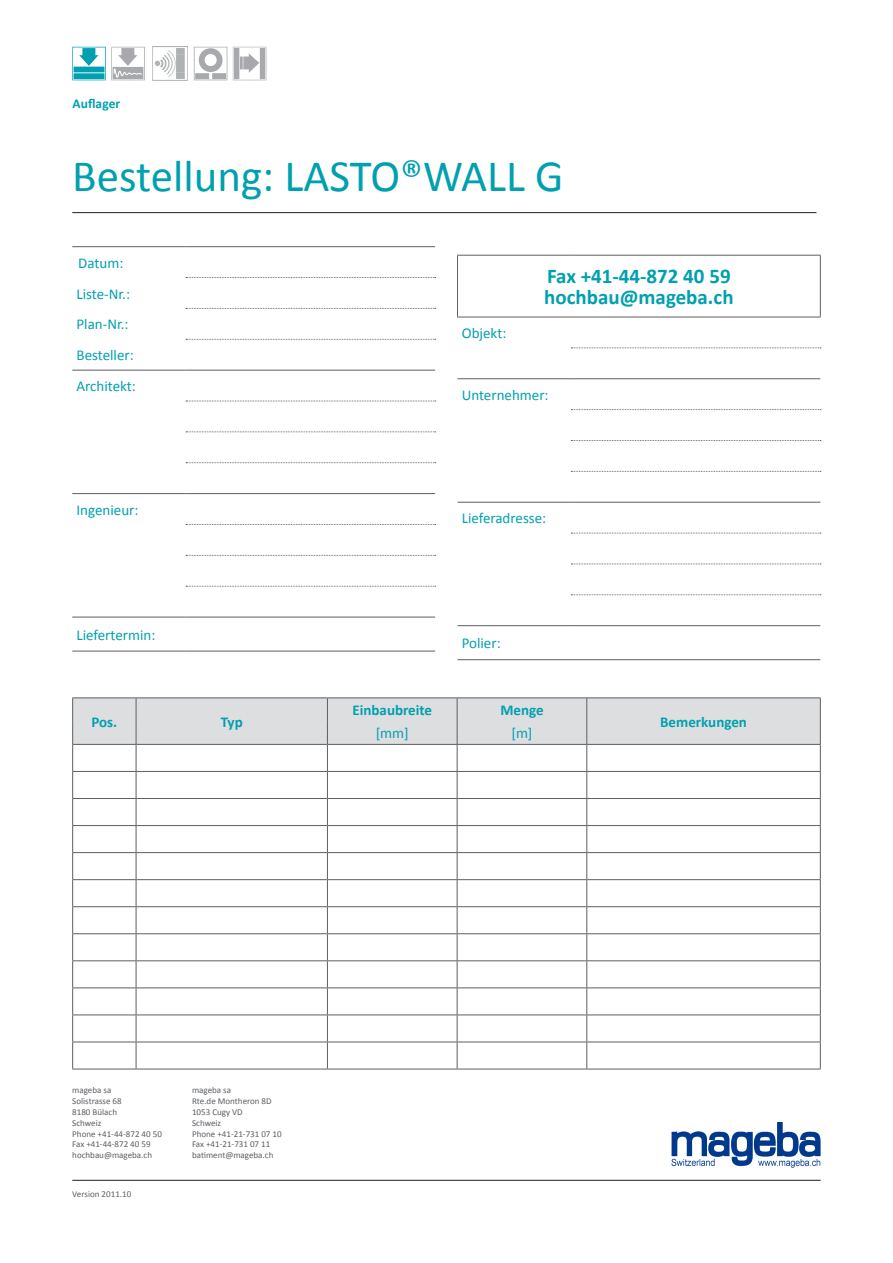
<style>
.page{position:relative;width:893px;height:1263px;background:#fff}
.page>*{position:absolute;margin:0;border:0;box-sizing:border-box;transform-origin:0 0}
.t1{font:45px "Calibri";color:#00a0b0}
.t2{font:700 21px "Calibri";color:#00a0b0}
.t3{font:15px "Calibri";color:#00a0b0}
.t4{font:700 15px "Calibri";color:#00a0b0}
.t5{font:700 13.5px "Calibri";letter-spacing:.005em;color:#00a0b0}
.t6{font:9px "Calibri";color:#5d5f63}
</style>
<div class="page">
<hr style="left:72px;top:212px;width:744px;height:1px;background:#231f20">
<hr style="left:72px;top:1069px;width:64px;height:1px;background:#5d5f63">
<hr style="left:136px;top:1069px;width:191px;height:1px;background:#5d5f63">
<hr style="left:327px;top:1069px;width:130px;height:1px;background:#5d5f63">
<hr style="left:457px;top:1069px;width:130px;height:1px;background:#5d5f63">
<hr style="left:587px;top:1069px;width:234px;height:1px;background:#5d5f63">
<hr style="left:72px;top:697px;width:64px;height:1px;background:#5d5f63">
<hr style="left:136px;top:697px;width:191px;height:1px;background:#5d5f63">
<hr style="left:587px;top:697px;width:234px;height:1px;background:#5d5f63">
<hr style="left:327px;top:697px;width:130px;height:1px;background:#5d5f63">
<hr style="left:457px;top:697px;width:130px;height:1px;background:#5d5f63">
<svg style="left:72px;top:698px;width:749px;height:371px"></svg>
<svg style="left:72px;top:47px;width:73px;height:34px"></svg>
<svg style="left:233px;top:47px;width:33px;height:33px"></svg>
<svg style="left:194px;top:47px;width:33px;height:33px"></svg>
<img style="left:152px;top:47px;width:35px;height:34px">
<img style="left:672px;top:1122px;width:149px;height:46px">
<hr style="left:72px;top:1180px;width:749px;height:1px;background:#231f20">
<svg style="left:186px;top:277px;width:250px;height:1px"></svg>
<svg style="left:186px;top:401px;width:250px;height:1px"></svg>
<svg style="left:186px;top:524px;width:250px;height:1px"></svg>
<svg style="left:186px;top:308px;width:250px;height:1px"></svg>
<svg style="left:186px;top:339px;width:250px;height:1px"></svg>
<svg style="left:186px;top:431px;width:250px;height:1px"></svg>
<svg style="left:186px;top:462px;width:250px;height:1px"></svg>
<svg style="left:186px;top:555px;width:250px;height:1px"></svg>
<svg style="left:186px;top:586px;width:250px;height:1px"></svg>
<hr style="left:72px;top:246px;width:114px;height:1px;background:#5d5f63">
<hr style="left:186px;top:246px;width:249px;height:1px;background:#5d5f63">
<hr style="left:72px;top:370px;width:114px;height:1px;background:#5d5f63">
<hr style="left:186px;top:370px;width:249px;height:1px;background:#5d5f63">
<hr style="left:72px;top:493px;width:114px;height:1px;background:#5d5f63">
<hr style="left:186px;top:493px;width:249px;height:1px;background:#5d5f63">
<hr style="left:72px;top:617px;width:114px;height:1px;background:#5d5f63">
<hr style="left:186px;top:617px;width:249px;height:1px;background:#5d5f63">
<hr style="left:72px;top:651px;width:114px;height:1px;background:#5d5f63">
<hr style="left:186px;top:651px;width:249px;height:1px;background:#5d5f63">
<svg style="left:571px;top:409px;width:250px;height:1px"></svg>
<svg style="left:571px;top:533px;width:250px;height:1px"></svg>
<svg style="left:571px;top:347px;width:250px;height:1px"></svg>
<svg style="left:571px;top:440px;width:250px;height:1px"></svg>
<svg style="left:571px;top:471px;width:250px;height:1px"></svg>
<svg style="left:571px;top:564px;width:250px;height:1px"></svg>
<svg style="left:571px;top:594px;width:250px;height:1px"></svg>
<hr style="left:457px;top:255px;width:114px;height:1px;background:#5d5f63">
<hr style="left:457px;top:256px;width:1px;height:61px;background:#5d5f63">
<hr style="left:571px;top:255px;width:250px;height:1px;background:#5d5f63">
<hr style="left:820px;top:256px;width:1px;height:61px;background:#5d5f63">
<hr style="left:457px;top:317px;width:114px;height:1px;background:#5d5f63">
<hr style="left:571px;top:317px;width:250px;height:1px;background:#5d5f63">
<hr style="left:457px;top:378px;width:114px;height:1px;background:#5d5f63">
<hr style="left:571px;top:378px;width:249px;height:1px;background:#5d5f63">
<hr style="left:457px;top:502px;width:114px;height:1px;background:#5d5f63">
<hr style="left:571px;top:502px;width:249px;height:1px;background:#5d5f63">
<hr style="left:457px;top:625px;width:114px;height:1px;background:#5d5f63">
<hr style="left:571px;top:625px;width:249px;height:1px;background:#5d5f63">
<hr style="left:457px;top:659px;width:114px;height:1px;background:#5d5f63">
<hr style="left:571px;top:659px;width:249px;height:1px;background:#5d5f63">
<p class="t5" style="left:73px;top:94px;width:49px">Auflager</p>
<p class="t1" style="left:72px;top:148px;width:493px">Bestellung: LASTO®WALL G</p>
<p class="t3" style="left:78px;top:253px;width:47px">Datum:</p>
<p class="t3" style="left:77px;top:284px;width:55px">Liste-Nr.:</p>
<p class="t3" style="left:77px;top:315px;width:54px">Plan-Nr.:</p>
<p class="t3" style="left:77px;top:346px;width:59px">Besteller:</p>
<p class="t3" style="left:77px;top:377px;width:61px">Architekt:</p>
<p class="t3" style="left:77px;top:500px;width:63px">Ingenieur:</p>
<p class="t3" style="left:77px;top:625px;width:80px">Liefertermin:</p>
<p class="t4" style="left:91px;top:712px;width:27px">Pos.</p>
<p class="t4" style="left:221px;top:712px;width:24px">Typ</p>
<p class="t3" style="left:462px;top:324px;width:46px">Objekt:</p>
<p class="t2" style="left:547px;top:263px;width:185px">Fax +41-44-872 40 59</p>
<p class="t2" style="left:544px;top:284px;width:191px">hochbau@mageba.ch</p>
<p class="t3" style="left:462px;top:385px;width:88px">Unternehmer:</p>
<p class="t3" style="left:462px;top:509px;width:86px">Lieferadresse:</p>
<p class="t3" style="left:462px;top:634px;width:40px">Polier:</p>
<p class="t4" style="left:352px;top:700px;width:81px">Einbaubreite</p>
<p class="t4" style="left:500px;top:700px;width:45px">Menge</p>
<p class="t3" style="left:376px;top:724px;width:35px">[mm]</p>
<p class="t3" style="left:511px;top:724px;width:23px">[m]</p>
<p class="t4" style="left:660px;top:712px;width:88px">Bemerkungen</p>
<p class="t6" style="left:72px;top:1085px;width:41px">mageba sa</p>
<p class="t6" style="left:72px;top:1095px;width:51px">Solistrasse 68</p>
<p class="t6" style="left:72px;top:1106px;width:46px">8180 Bülach</p>
<p class="t6" style="left:72px;top:1117px;width:31px">Schweiz</p>
<p class="t6" style="left:72px;top:1128px;width:91px">Phone +41-44-872 40 50</p>
<p class="t6" style="left:72px;top:1139px;width:80px">Fax +41-44-872 40 59</p>
<p class="t6" style="left:72px;top:1149px;width:81px">hochbau@mageba.ch</p>
<p class="t6" style="left:72px;top:1189px;width:61px">Version 2011.10</p>
<p class="t6" style="left:192px;top:1085px;width:41px">mageba sa</p>
<p class="t6" style="left:192px;top:1095px;width:81px">Rte.de Montheron 8D</p>
<p class="t6" style="left:192px;top:1106px;width:52px">1053 Cugy VD</p>
<p class="t6" style="left:192px;top:1117px;width:31px">Schweiz</p>
<p class="t6" style="left:192px;top:1128px;width:91px">Phone +41-21-731 07 10</p>
<p class="t6" style="left:192px;top:1139px;width:80px">Fax +41-21-731 07 11</p>
<p class="t6" style="left:192px;top:1149px;width:83px">batiment@mageba.ch</p>
</div>
